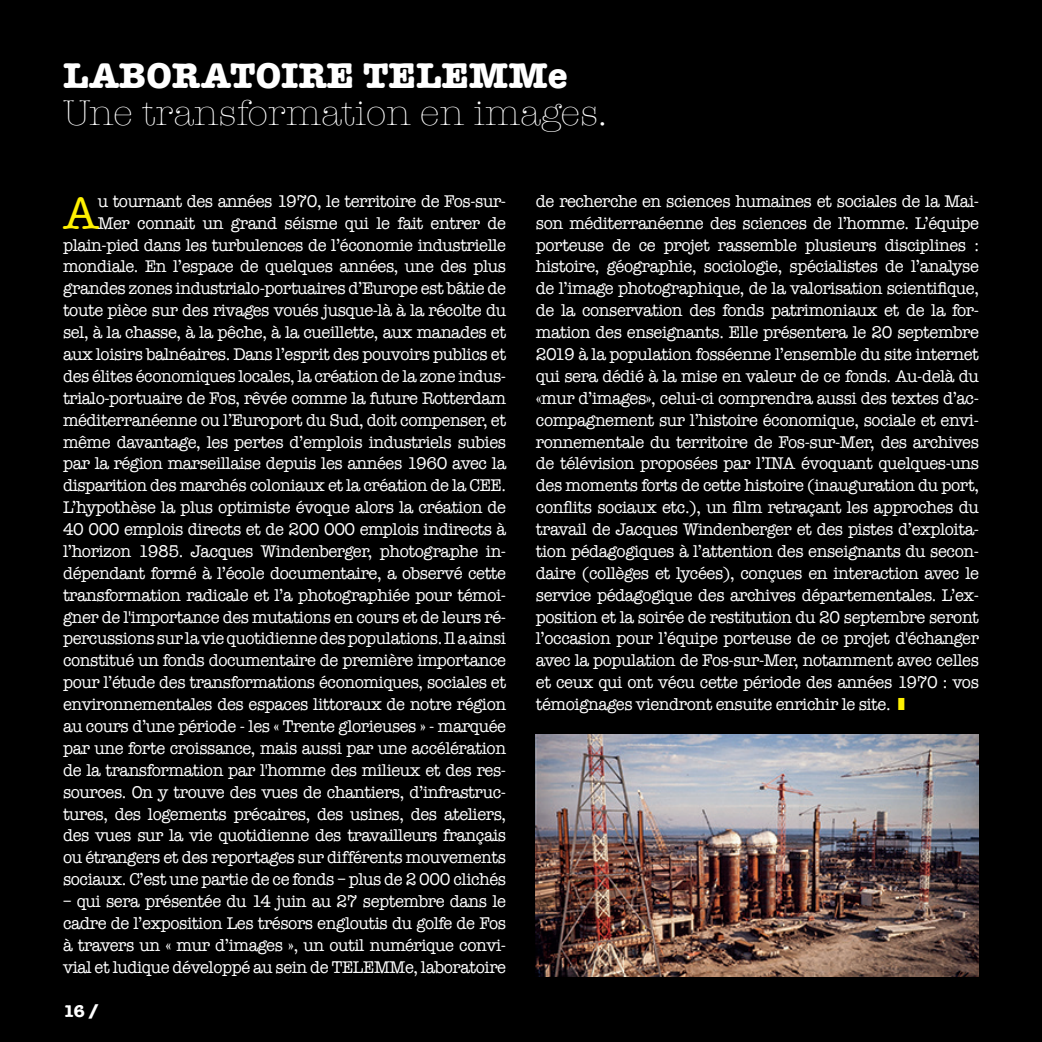
<style>
.page{position:relative;width:1042px;height:1042px;background:#000}
.page>*{position:absolute;margin:0;border:0;box-sizing:border-box;transform-origin:0 0}
.t1{font:47.6px "American Typewriter";color:#fff101}
.t2{font:300 36.75px "American Typewriter";color:#fff}
.t3{font:700 36.75px "American Typewriter";color:#fff}
.t4{font:17.5px/21.9px "American Typewriter";letter-spacing:-.025em;color:#fff;text-align:justify;scale:.96 1}
.t5{font:700 17.5px "American Typewriter";color:#fff}
.s1{font-family:"Adelle";font-weight:800;font-style:italic}
</style>
<div class="page">
<img style="left:536px;top:734px;width:443px;height:243px">
<h2 class="t3" style="left:63px;top:44px;width:506px">LABORATOIRE TELEMMe</h2>
<h2 class="t2" style="left:63px;top:86px;width:545px">Une transformation en images.</h2>
<p class="t4" style="left:63px;top:189px;width:463px;text-align:right">u tournant des années 1970, le territoire de Fos-sur-Mer connait un grand séisme qui le fait entrer de plain-pied dans les turbulences de l’économie industrielle mondiale. En l’espace de quelques années, une des plus grandes zones industrialo-portuaires d’Europe est bâtie de toute pièce sur des rivages voués jusque-là à la récolte du sel, à la chasse, à la pêche, à la cueillette, aux manades et aux loisirs balnéaires. Dans l’esprit des pouvoirs publics et des élites économiques locales, la création de la zone indus&shy;trialo-portuaire de Fos, rêvée comme la future Rotterdam méditerranéenne ou l’Europort du Sud, doit compenser, et même davantage, les pertes d’emplois industriels subies par la région marseillaise depuis les années 1960 avec la disparition des marchés coloniaux et la création de la CEE.<br>L’hypothèse la plus optimiste évoque alors la création de 40 000 emplois directs et de 200 000 emplois indirects à l’horizon 1985. Jacques Windenberger, photographe in&shy;dépendant formé à l’école documentaire, a observé cette transformation radicale et l’a photographiée pour témoi&shy;gner de l'importance des mutations en cours et de leurs ré&shy;percussions sur la vie quotidienne des populations. Il a ainsi constitué un fonds documentaire de première importance pour l’étude des transformations économiques, sociales et environnementales des espaces littoraux de notre région au cours d’une période - les « Trente glorieuses » - marquée par une forte croissance, mais aussi par une accélération de la transformation par l'homme des milieux et des res&shy;sources. On y trouve des vues de chantiers, d’infrastruc&shy;tures, des logements précaires, des usines, des ateliers, des vues sur la vie quotidienne des travailleurs français ou étrangers et des reportages sur différents mouvements sociaux. C’est une partie de ce fonds – plus de 2 000 clichés</p>
<p class="t4" style="left:63px;top:889px;width:463px">– qui sera présentée du 14 juin au 27 septembre dans le cadre de l’exposition Les trésors engloutis du golfe de Fos à travers un « mur d’images », un outil numérique convi&shy;vial et ludique développé au sein de TELEMMe, laboratoire</p>
<h1 class="t1" style="left:63px;top:176px;width:37px">A</h1>
<p class="t5" style="left:63px;top:996px;width:36px">16 <span class="s1">/</span></p>
<p class="t4" style="left:536px;top:189px;width:463px">de recherche en sciences humaines et sociales de la Mai&shy;son méditerranéenne des sciences de l’homme. L’équipe porteuse de ce projet rassemble plusieurs disciplines : histoire, géographie, sociologie, spécialistes de l’analyse de l’image photographique, de la valorisation scientifique, de la conservation des fonds patrimoniaux et de la for&shy;mation des enseignants. Elle présentera le 20 septembre 2019 à la population fosséenne l’ensemble du site internet qui sera dédié à la mise en valeur de ce fonds. Au-delà du «mur d’images», celui-ci comprendra aussi des textes d’ac&shy;compagnement sur l’histoire économique, sociale et envi&shy;ronnementale du territoire de Fos-sur-Mer, des archives de télévision proposées par l’INA évoquant quelques-uns des moments forts de cette histoire (inauguration du port, conflits sociaux etc.), un film retraçant les approches du travail de Jacques Windenberger et des pistes d’exploita&shy;tion pédagogiques à l’attention des enseignants du secon&shy;daire (collèges et lycées), conçues en interaction avec le service pédagogique des archives départementales. L’ex&shy;position et la soirée de restitution du 20 septembre seront l’occasion pour l’équipe porteuse de ce projet d'échanger avec la population de Fos-sur-Mer, notamment avec celles et ceux qui ont vécu cette période des années 1970 : vos témoignages viendront ensuite enrichir le site.</p>
</div>
